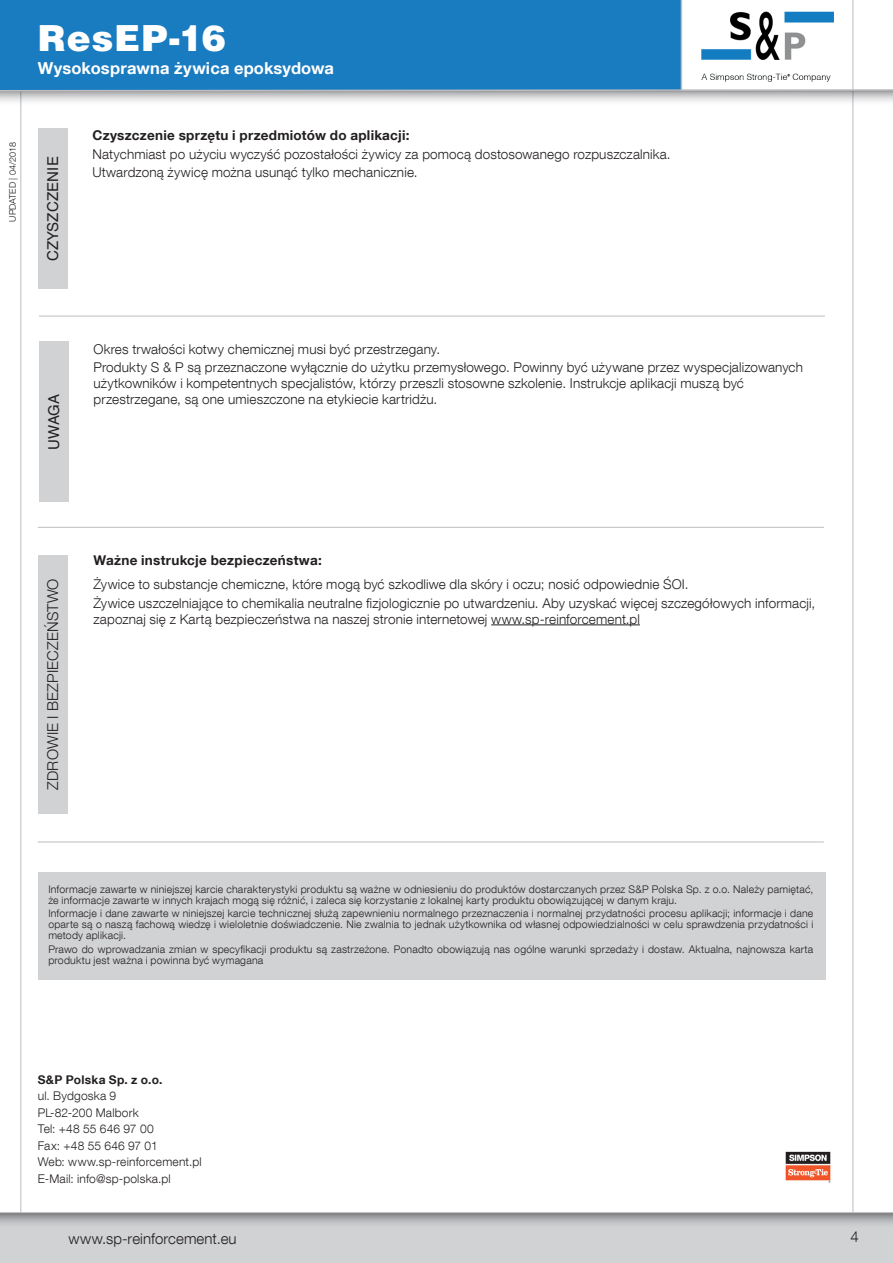
<style>
.page{position:relative;width:893px;height:1263px;background:#fff}
.page>*{position:absolute;margin:0;border:0;box-sizing:border-box;transform-origin:0 0}
.t1{font:900 36px "Helvetica LT Std";letter-spacing:.02em;color:#fff}
.t2{font:700 16.5px "Helvetica Neue LT Com";letter-spacing:.01em;color:#fff}
.t3{font:300 15px "Helvetica Neue LT Com";letter-spacing:.01em;color:#231f20}
.t4{font:15px "Helvetica LT Std";letter-spacing:.01em;color:#231f20}
.t5{font:300 13.5px/18.3px "Helvetica Neue LT Com";letter-spacing:.01em;color:#231f20}
.t6{font:700 13.5px "Helvetica Neue LT Com";letter-spacing:.02em;color:#231f20}
.t7{font:300 12px/16.5px "Helvetica Neue LT Com";letter-spacing:.015em;color:#231f20}
.t8{font:700 12px "Helvetica Neue LT Com";letter-spacing:.02em;color:#231f20}
.t9{font:300 10.5px/11.1px "Helvetica Neue LT Com";letter-spacing:.02em;color:#231f20}
.t10{font:300 9px "Helvetica Neue LT Com";color:#231f20}
</style>
<div class="page">
<hr style="left:20px;top:0;width:1px;height:1263px;background:#bcbdc0">
<hr style="left:852px;top:0;width:1px;height:1263px;background:#bcbdc0">
<div style="left:0;top:1212px;width:893px;height:51px;background:#d1d2d4"></div>
<svg style="left:0;top:1213px;width:893px;height:11px"></svg>
<hr style="left:0;top:1212px;width:893px;height:1px;background:#bcbdc0">
<img style="left:701px;top:11px;width:133px;height:71px">
<div style="left:0;top:0;width:681px;height:91px;background:#197bc0"></div>
<hr style="left:681px;top:0;width:1px;height:91px;background:#bcbdc0">
<svg style="left:0;top:92px;width:893px;height:14px"></svg>
<svg style="left:0;top:88px;width:893px;height:4px"></svg>
<img style="left:785px;top:1151px;width:46px;height:32px">
<div style="left:38px;top:129px;width:30px;height:160px;background:#d1d2d4"></div>
<hr style="left:39px;top:316px;width:786px;height:1px;background:#bcbdc0">
<hr style="left:38px;top:527px;width:786px;height:1px;background:#bcbdc0">
<div style="left:39px;top:342px;width:30px;height:160px;background:#d1d2d4"></div>
<div style="left:38px;top:555px;width:30px;height:258px;background:#d1d2d4"></div>
<hr style="left:38px;top:842px;width:786px;height:1px;background:#bcbdc0">
<hr style="left:491px;top:624px;width:149px;height:1px;background:#231f20">
<div style="left:38px;top:872px;width:787px;height:107px;background:#d1d2d4"></div>
<h1 class="t1" style="left:38px;top:15px;width:189px">ResEP-16</h1>
<h2 class="t2" style="left:38px;top:58px;width:298px">Wysokosprawna żywica epoksydowa</h2>
<p class="t10" style="left:7px;top:222px;width:81px;rotate:-90deg">UPDATED | 04/2018</p>
<h3 class="t4" style="left:44px;top:261px;width:106px;rotate:-90deg">CZYSZCZENIE</h3>
<p class="t6" style="left:93px;top:127px;width:318px">Czyszczenie sprzętu i przedmiotów do aplikacji:</p>
<p class="t5" style="left:93px;top:145px;width:580px">Natychmiast po użyciu wyczyść pozostałości żywicy za pomocą dostosowanego rozpuszczalnika.<br>Utwardzoną żywicę można usunąć tylko mechanicznie.</p>
<h3 class="t4" style="left:45px;top:450px;width:57px;rotate:-90deg">UWAGA</h3>
<p class="t5" style="left:93px;top:339px;width:711px">Okres trwałości kotwy chemicznej musi być przestrzegany.<br>Produkty S &amp; P są przeznaczone wyłącznie do użytku przemysłowego. Powinny być używane przez wyspecjalizowanych</p>
<p class="t5" style="left:93px;top:375px;width:652px;line-height:16.2px">użytkowników i kompetentnych specjalistów, którzy przeszli stosowne szkolenie. Instrukcje aplikacji muszą być przestrzegane, są one umieszczone na etykiecie kartridżu.</p>
<h3 class="t3" style="left:44px;top:790px;width:213px;rotate:-90deg">ZDROWIE I BEZPIECZEŃSTWO</h3>
<p class="t6" style="left:93px;top:551px;width:230px">Ważne instrukcje bezpieczeństwa:</p>
<p class="t5" style="left:93px;top:575px;width:723px">Żywice to substancje chemiczne, które mogą być szkodliwe dla skóry i oczu; nosić odpowiednie ŚOI.<br>Żywice uszczelniające to chemikalia neutralne fizjologicznie po utwardzeniu. Aby uzyskać więcej szczegółowych informacji,</p>
<p class="t5" style="left:93px;top:610px;width:548px">zapoznaj się z Kartą bezpieczeństwa na naszej stronie internetowej www.sp-reinforcement.pl</p>
<p class="t9" style="left:48px;top:883px;width:766px">Informacje zawarte w niniejszej karcie charakterystyki produktu są ważne w odniesieniu do produktów dostarczanych przez S&amp;P Polska Sp. z o.o. Należy pamiętać, że informacje zawarte w innych krajach mogą się różnić, i zaleca się korzystanie z lokalnej karty produktu obowiązującej w danym kraju.</p>
<p class="t9" style="left:48px;top:907px;width:766px;text-align:justify">Informacje i dane zawarte w niniejszej karcie technicznej służą zapewnieniu normalnego przeznaczenia i normalnej przydatności procesu aplikacji; informacje i dane oparte są o naszą fachową wiedzę i wieloletnie doświadczenie. Nie zwalnia to jednak użytkownika od własnej odpowiedzialności w celu sprawdzenia przydatności i metody aplikacji.</p>
<p class="t9" style="left:48px;top:943px;width:766px">Prawo do wprowadzania zmian w specyfikacji produktu są zastrzeżone. Ponadto obowiązują nas ogólne warunki sprzedaży i dostaw. Aktualna, najnowsza karta produktu jest ważna i powinna być wymagana</p>
<p class="t8" style="left:38px;top:1072px;width:126px">S&amp;P Polska Sp. z o.o.</p>
<p class="t7" style="left:38px;top:1087px;width:165px">ul. Bydgoska 9<br>PL-82-200 Malbork<br>Tel: +48 55 646 97 00<br>Fax: +48 55 646 97 01<br>Web: www.sp-reinforcement.pl<br>E-Mail: info@sp-polska.pl</p>
<h3 class="t3" style="left:68px;top:1229px;width:170px">www.sp-reinforcement.eu</h3>
<h3 class="t3" style="left:850px;top:1228px;width:10px">4</h3>
</div>
